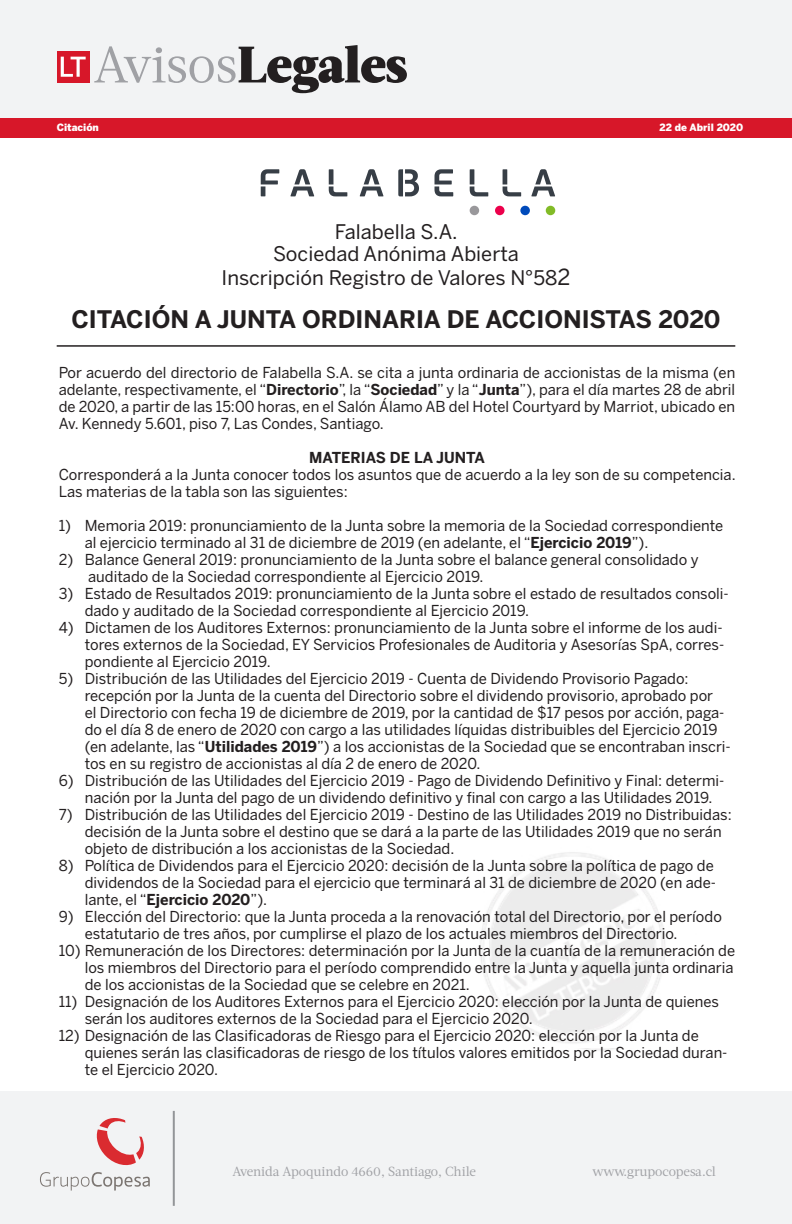
<style>
.page{position:relative;width:792px;height:1224px;background:#fff}
.page>*{position:absolute;margin:0;border:0;box-sizing:border-box;transform-origin:0 0}
.t1{font:900 51.2px "Acta";letter-spacing:-.01em;color:#231f20}
.t2{font:700 24px "Benton Sans";color:#231f20}
.t3{font:20px "Benton Sans";color:#231f20}
.t4{font:15px/17px "Benton Sans";color:#231f20}
.t5{font:700 15px "Benton Sans";color:#231f20}
.t6{font:13.2px "Acta";letter-spacing:-.01em;color:#a0a1a5}
.t7{font:900 10px "Benton Sans";color:#fff}
.s1{font-weight:400;color:#a0a1a5}
.s2{font-size:22px}
.s3{font-weight:700}
.s4{font-weight:400}
</style>
<div class="page">
<div style="left:0;top:0;width:792px;height:127px;background:#f2f3f4"></div>
<div style="left:0;top:1091px;width:792px;height:133px;background:#f2f3f4"></div>
<div style="left:57px;top:51px;width:33px;height:31px;background:#d71729"></div>
<svg style="left:61px;top:57px;width:25px;height:20px"></svg>
<div style="left:0;top:118px;width:792px;height:20px;background:#d71729"></div>
<svg style="left:40px;top:1118px;width:110px;height:73px"></svg>
<hr style="left:173px;top:1111px;width:2px;height:95px;background:#939598">
<hr style="left:57px;top:345px;width:678px;height:2px;background:#231f20">
<svg style="left:329px;top:169px;width:18px;height:27px"></svg>
<svg style="left:470px;top:169px;width:18px;height:27px"></svg>
<svg style="left:503px;top:169px;width:18px;height:27px"></svg>
<svg style="left:261px;top:169px;width:18px;height:27px"></svg>
<svg style="left:435px;top:169px;width:18px;height:27px"></svg>
<svg style="left:398px;top:169px;width:21px;height:27px"></svg>
<svg style="left:531px;top:169px;width:24px;height:27px"></svg>
<svg style="left:360px;top:169px;width:23px;height:27px"></svg>
<svg style="left:290px;top:169px;width:24px;height:27px"></svg>
<div style="left:470px;top:206px;width:9px;height:9px;background:#99989b;border-radius:50%"></div>
<div style="left:495px;top:206px;width:10px;height:9px;background:#ec004b;border-radius:50%"></div>
<div style="left:520px;top:206px;width:10px;height:9px;background:#004aba;border-radius:50%"></div>
<div style="left:546px;top:206px;width:9px;height:9px;background:#82bb27;border-radius:50%"></div>
<h1 class="t1" style="left:93px;top:34px;width:316px"><span class="s1">Avisos</span>Legales</h1>
<p class="t7" style="left:57px;top:121px;width:44px">Citación</p>
<p class="t7" style="left:660px;top:121px;width:85px">22 de Abril 2020</p>
<p class="t3" style="left:335px;top:220px;width:124px">Falabella S.A.</p>
<p class="t3" style="left:273px;top:242px;width:247px">Sociedad Anónima Abierta</p>
<p class="t3" style="left:222px;top:266px;width:350px">Inscripción Registro de Valores N°58<span class="s2">2</span></p>
<p class="t2" style="left:71px;top:305px;width:651px">CITACIÓN A JUNTA ORDINARIA DE ACCIONISTAS 2020</p>
<p class="t4" style="left:59px;top:364px;width:678px;text-align:justify">Por acuerdo del directorio de Falabella S.A. se cita a junta ordinaria de accionistas de la misma (en adelante, respectivamente, el “<span class="s3">Directorio</span>”, la “<span class="s3">Sociedad</span>” y la “<span class="s3">Junta</span>”), para el día martes 28 de abril de 2020, a partir de las 15:00 horas, en el Salón Álamo AB del Hotel Courtyard by Marriot, ubicado en Av. Kennedy 5.601, piso 7, Las Condes, Santiago.</p>
<p class="t5" style="left:309px;top:448px;width:177px">MATERIAS DE LA JUNTA</p>
<p class="t4" style="left:59px;top:466px;width:679px">Corresponderá a la Junta conocer todos los asuntos que de acuerdo a la ley son de su competencia.<br>Las materias de la tabla son las siguientes:</p>
<p class="t4" style="left:59px;top:517px;width:666px">1) Memoria 2019: pronunciamiento de la Junta sobre la memoria de la Sociedad correspondiente</p>
<p class="t4" style="left:85px;top:534px;width:565px">al ejercicio terminado al 31 de diciembre de 2019 (en adelante, el “<span class="s3">Ejercicio 2019</span>”).</p>
<p class="t4" style="left:59px;top:551px;width:641px">2) Balance General 2019: pronunciamiento de la Junta sobre el balance general consolidado y</p>
<p class="t4" style="left:88px;top:568px;width:397px">auditado de la Sociedad correspondiente al Ejercicio 2019.</p>
<p class="t4" style="left:59px;top:585px;width:672px">3) Estado de Resultados 2019: pronunciamiento de la Junta sobre el estado de resultados consoli-</p>
<p class="t4" style="left:85px;top:602px;width:446px">dado y auditado de la Sociedad correspondiente al Ejercicio 2019.</p>
<p class="t4" style="left:59px;top:619px;width:665px">4) Dictamen de los Auditores Externos: pronunciamiento de la Junta sobre el informe de los audi-</p>
<p class="t4" style="left:85px;top:636px;width:641px">tores externos de la Sociedad, EY Servicios Profesionales de Auditoria y Asesorías SpA, corres-</p>
<p class="t4" style="left:85px;top:653px;width:188px">pondiente al Ejercicio 2019.</p>
<p class="t4" style="left:85px;top:670px;width:641px;text-indent:-26px">5) Distribución de las Utilidades del Ejercicio 2019 - Cuenta de Dividendo Provisorio Pagado: recepción por la Junta de la cuenta del Directorio sobre el dividendo provisorio, aprobado por el Directorio con fecha 19 de diciembre de 2019, por la cantidad de $17 pesos por acción, paga-</p>
<p class="t4" style="left:85px;top:721px;width:648px">do el día 8 de enero de 2020 con cargo a las utilidades líquidas distribuibles del Ejercicio 2019 (en adelante, las “<span class="s3">Utilidades 2019</span>”) a los accionistas de la Sociedad que se encontraban inscri-</p>
<p class="t4" style="left:85px;top:755px;width:397px">tos en su registro de accionistas al día 2 de enero de 2020.</p>
<p class="t4" style="left:59px;top:772px;width:667px">6) Distribución de las Utilidades del Ejercicio 2019 - Pago de Dividendo Definitivo y Final: determi-</p>
<p class="t4" style="left:85px;top:789px;width:629px">nación por la Junta del pago de un dividendo definitivo y final con cargo a las Utilidades 2019.</p>
<p class="t4" style="left:59px;top:806px;width:674px">7) Distribución de las Utilidades del Ejercicio 2019 - Destino de las Utilidades 2019 no Distribuidas:</p>
<p class="t4" style="left:85px;top:823px;width:639px">decisión de la Junta sobre el destino que se dará a la parte de las Utilidades 2019 que no serán</p>
<p class="t4" style="left:85px;top:840px;width:371px">objeto de distribución a los accionistas de la Sociedad.</p>
<p class="t4" style="left:59px;top:857px;width:657px">8) Política de Dividendos para el Ejercicio 2020: decisión de la Junta sobre la política de pago de</p>
<p class="t4" style="left:85px;top:874px;width:633px">dividendos de la Sociedad para el ejercicio que terminará al 31 de diciembre de 2020 (en ade-</p>
<p class="t5" style="left:85px;top:890px;width:184px"><span class="s4">lante, el “</span>Ejercicio 2020<span class="s4">”).</span></p>
<p class="t4" style="left:59px;top:908px;width:665px">9) Elección del Directorio: que la Junta proceda a la renovación total del Directorio, por el período</p>
<p class="t4" style="left:85px;top:925px;width:594px">estatutario de tres años, por cumplirse el plazo de los actuales miembros del Directorio.</p>
<p class="t4" style="left:59px;top:942px;width:678px">10) Remuneración de los Directores: determinación por la Junta de la cuantía de la remuneración de</p>
<p class="t4" style="left:85px;top:959px;width:650px">los miembros del Directorio para el período comprendido entre la Junta y aquella junta ordinaria</p>
<p class="t4" style="left:85px;top:976px;width:387px">de los accionistas de la Sociedad que se celebre en 2021.</p>
<p class="t4" style="left:59px;top:993px;width:662px">11) Designación de los Auditores Externos para el Ejercicio 2020: elección por la Junta de quienes</p>
<p class="t4" style="left:85px;top:1010px;width:450px">serán los auditores externos de la Sociedad para el Ejercicio 2020.</p>
<p class="t4" style="left:59px;top:1027px;width:642px">12) Designación de las Clasificadoras de Riesgo para el Ejercicio 2020: elección por la Junta de</p>
<p class="t4" style="left:85px;top:1044px;width:644px">quienes serán las clasificadoras de riesgo de los títulos valores emitidos por la Sociedad duran-</p>
<p class="t4" style="left:85px;top:1061px;width:135px">te el Ejercicio 2020.</p>
<p class="t6" style="left:232px;top:1164px;width:245px">Avenida Apoquindo 4660, Santiago, Chile</p>
<p class="t6" style="left:592px;top:1164px;width:125px">www.grupocopesa.cl</p>
</div>
